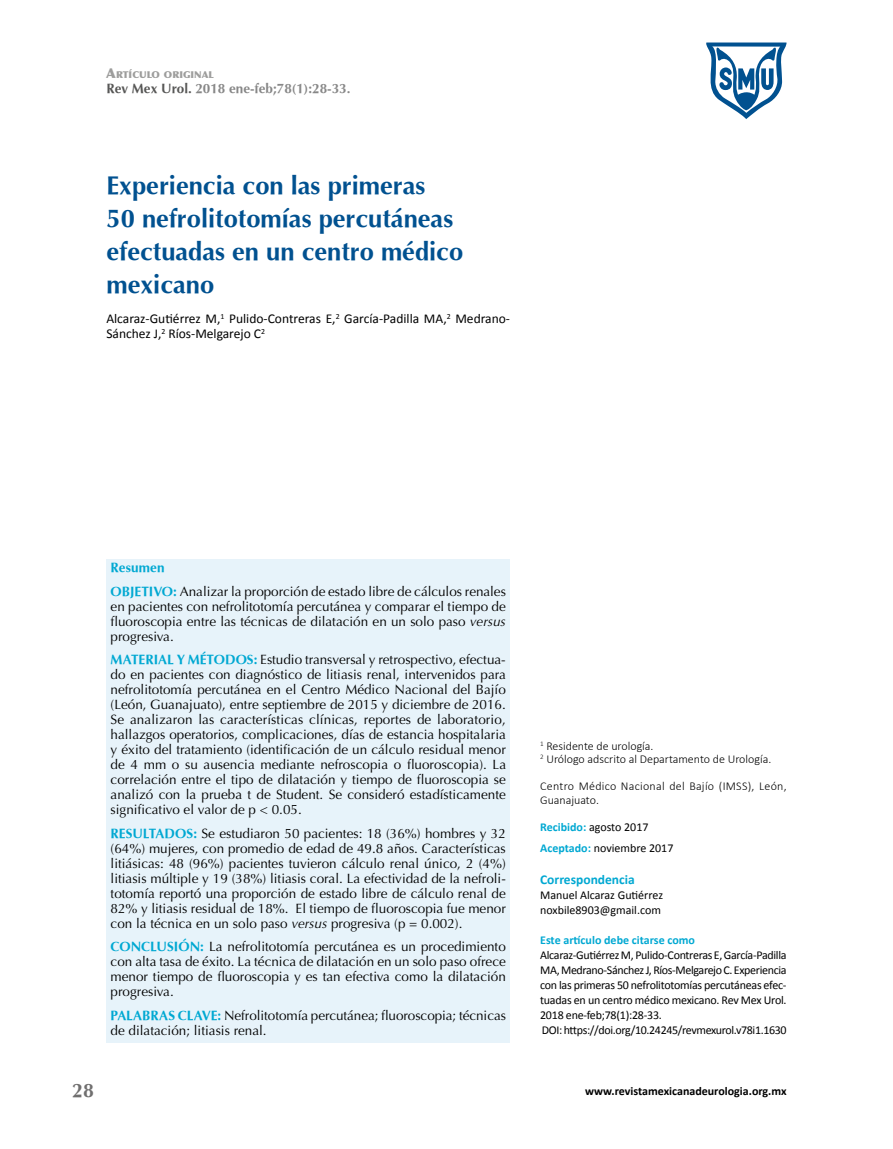
<style>
.page{position:relative;width:893px;height:1149px;background:#fff}
.page>*{position:absolute;margin:0;border:0;box-sizing:border-box;transform-origin:0 0}
.t1{font:700 25.5px/33px "Optima";color:#015190}
.t2{font:700 19.5px "Optima";color:#706f6f}
.t3{font:13.5px/15px "Optima";color:#000;text-align:justify}
.t4{font:13.5px/15px "Calibri";color:#000}
.t5{font:700 13.5px "Optima";color:#878787}
.t6{font:700 13.5px "Calibri";color:#00a8d2}
.t7{font:12px/15px "Calibri";letter-spacing:-.025em;color:#000}
.t8{font:12px/21px "Calibri";color:#000}
.t9{font:300 12px/13.5px "Calibri";color:#000}
.t10{font:300 12px/13.5px "Calibri";letter-spacing:.025em;color:#000}
.t11{font:700 12px "Calibri";color:#000}
.t12{font:700 12px "Calibri";color:#00a8d2}
.t13{font:900 9.45px "Optima";color:#9d9d9c}
.s1{font-size:13.5px}
.s2{color:#575756}
.s3{font-weight:700;color:#00a8d2}
.s4{font-style:italic}
</style>
<div class="page">
<svg style="left:706px;top:42px;width:81px;height:77px"></svg>
<div style="left:106px;top:559px;width:404px;height:483px;background:#e7f3fa"></div>
<p class="t13" style="left:106px;top:69px;width:109px"><span class="s1">A</span>RTÍCULO ORIGINAL</p>
<p class="t5" style="left:106px;top:81px;width:245px"><span class="s2">Rev Mex Urol.</span> 2018 ene-feb;78(1):28-33.</p>
<h1 class="t1" style="left:107px;top:169px;width:358px">Experiencia con las primeras<br>50 nefrolitotomías percutáneas efectuadas en un centro médico mexicano</h1>
<p class="t4" style="left:106px;top:311px;width:405px">Alcaraz-Gutiérrez M,<sup>1</sup> Pulido-Contreras E,<sup>2</sup> García-Padilla MA,<sup>2</sup> Medrano-<br>Sánchez J,<sup>2</sup> Ríos-Melgarejo C<sup>2</sup></p>
<p class="t3" style="left:111px;top:555px;width:397px;line-height:23.5px"><span class="s3">Resumen<br>OBJETIVO:</span> Analizar la proporción de estado libre de cálculos renales</p>
<p class="t3" style="left:111px;top:598px;width:397px">en pacientes con nefrolitotomía percutánea y comparar el tiempo de fluoroscopia entre las técnicas de dilatación en un solo paso <span class="s4">versus </span>progresiva.</p>
<p class="t3" style="left:111px;top:652px;width:397px"><span class="s3">MATERIAL Y MÉTODOS:</span> Estudio transversal y retrospectivo, efectua&shy;do en pacientes con diagnóstico de litiasis renal, intervenidos para nefrolitotomía percutánea en el Centro Médico Nacional del Bajío (León, Guanajuato), entre septiembre de 2015 y diciembre de 2016.<br>Se analizaron las características clínicas, reportes de laboratorio, hallazgos operatorios, complicaciones, días de estancia hospitalaria y éxito del tratamiento (identificación de un cálculo residual menor de 4 mm o su ausencia mediante nefroscopia o fluoroscopia). La correlación entre el tipo de dilatación y tiempo de fluoroscopia se analizó con la prueba t de Student. Se consideró estadísticamente significativo el valor de p &lt; 0.05.</p>
<p class="t3" style="left:111px;top:825px;width:397px"><span class="s3">RESULTADOS:</span> Se estudiaron 50 pacientes: 18 (36%) hombres y 32 (64%) mujeres, con promedio de edad de 49.8 años. Características litiásicas: 48 (96%) pacientes tuvieron cálculo renal único, 2 (4%) litiasis múltiple y 19 (38%) litiasis coral. La efectividad de la nefroli&shy;totomía reportó una proporción de estado libre de cálculo renal de 82% y litiasis residual de 18%. El tiempo de fluoroscopia fue menor con la técnica en un solo paso <span class="s4">versus</span> progresiva (p = 0.002).</p>
<p class="t3" style="left:111px;top:939px;width:397px"><span class="s3">CONCLUSIÓN:</span> La nefrolitotomía percutánea es un procedimiento con alta tasa de éxito. La técnica de dilatación en un solo paso ofrece menor tiempo de fluoroscopia y es tan efectiva como la dilatación progresiva.</p>
<p class="t3" style="left:111px;top:1007px;width:397px"><span class="s3">PALABRAS CLAVE:</span> Nefrolitotomía percutánea; fluoroscopia; técnicas de dilatación; litiasis renal.</p>
<p class="t9" style="left:540px;top:738px;width:233px"><sup>1</sup> Residente de urología.<br><sup>2</sup> Urólogo adscrito al Departamento de Urología.</p>
<p class="t10" style="left:540px;top:779px;width:248px">Centro Médico Nacional del Bajío (IMSS), León,<br>Guanajuato.</p>
<p class="t8" style="left:540px;top:816px;width:135px"><span class="s3">Recibido:</span> agosto 2017<br><span class="s3">Aceptado:</span> noviembre 2017</p>
<p class="t6" style="left:540px;top:870px;width:96px">Correspondencia</p>
<p class="t8" style="left:540px;top:886px;width:124px;line-height:15px">Manuel Alcaraz Gutiérrez noxbile8903@gmail.com</p>
<p class="t12" style="left:540px;top:931px;width:156px">Este artículo debe citarse como</p>
<p class="t7" style="left:540px;top:946px;width:248px">Alcaraz-Gutiérrez M, Pulido-Contreras E, García-Padilla MA, Medrano-Sánchez J, Ríos-Melgarejo C. Experiencia con las primeras 50 nefrolitotomías percutáneas efec&shy;tuadas en un centro médico mexicano. Rev Mex Urol.<br>2018 ene-feb;78(1):28-33.<br>DOI: https://doi.org/10.24245/revmexurol.v78i1.1630</p>
<h2 class="t2" style="left:72px;top:1079px;width:23px">28</h2>
<p class="t11" style="left:585px;top:1082px;width:203px">www.revistamexicanadeurologia.org.mx</p>
</div>
